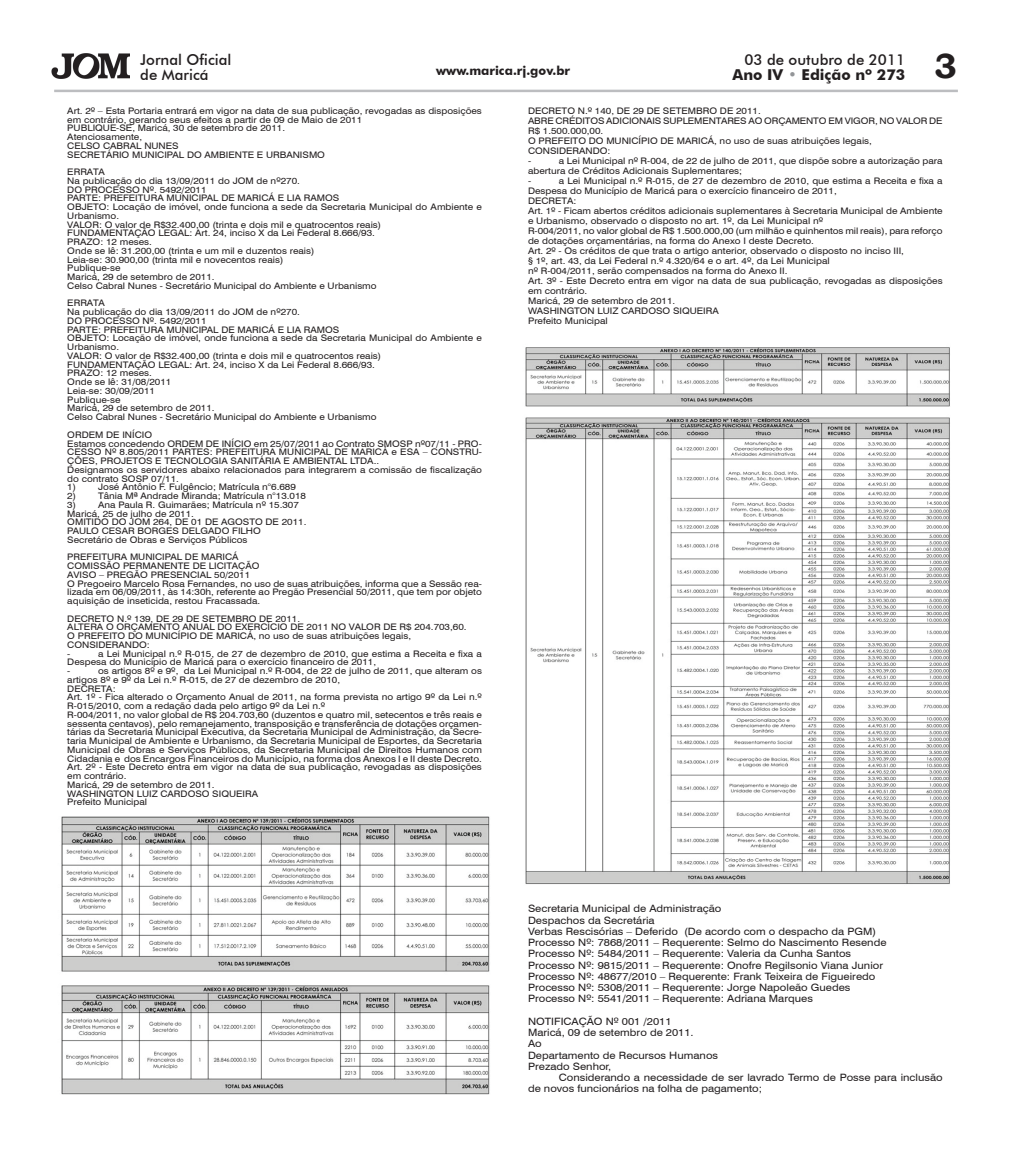
<style>
.page{position:relative;width:1010px;height:1152px;background:#fff}
.page>*{position:absolute;margin:0;border:0;box-sizing:border-box;transform-origin:0 0}
.t1{font:700 35px "Bookman Old Style";color:#231f20}
.t2{font:500 15px/15.6px "Futura BT";color:#231f20}
.t3{font:700 15px "Futura BT";color:#231f20}
.t4{font:700 12.5px "Futura BT";color:#231f20}
.t5{font:10.12px/11.2px "Swiss 721 BT";color:#231f20;scale:1.11 1}
.t6{font:9px/8.8px "Swiss 721 BT";color:#231f20;scale:1.11 1}
.s1{color:#939598}
</style>
<div class="page">
<img style="left:51px;top:53px;width:79px;height:26px">
<hr style="left:54px;top:90px;width:904px;height:2px;background:#bcbdc0">
<img style="left:61px;top:816px;width:429px;height:279px">
<img style="left:525px;top:347px;width:425px;height:537px">
<h2 class="t2" style="left:140px;top:51px;width:93px">Jornal Oficial de Maricá</h2>
<h2 class="t2" style="left:744px;top:51px;width:162px">03 de outubro de 2011</h2>
<h3 class="t4" style="left:436px;top:63px;width:135px">www.marica.rj.gov.br</h3>
<h2 class="t3" style="left:732px;top:66px;width:174px">Ano IV <span class="s1">•</span> Edição nº 273</h2>
<h1 class="t1" style="left:934px;top:41px;width:25px">3</h1>
<p class="t6" style="left:67px;top:106px;width:375px">Art. 2º – Esta Portaria entrará em vigor na data de sua publicação, revogadas as disposições em contrário, gerando seus efeitos a partir de 09 de Maio de 2011<br>PUBLIQUE-SE, Maricá, 30 de setembro de 2011.<br>Atenciosamente,<br>CELSO CABRAL NUNES<br>SECRETÁRIO MUNICIPAL DO AMBIENTE E URBANISMO</p>
<p class="t6" style="left:67px;top:167px;width:375px">ERRATA<br>Na publicação do dia 13/09/2011 do JOM de nº270.<br>DO PROCESSO Nº. 5492/2011<br>PARTE: PREFEITURA MUNICIPAL DE MARICÁ E LIA RAMOS<br>OBJETO: Locação de imóvel, onde funciona a sede da Secretaria Municipal do Ambiente e Urbanismo.<br>VALOR: O valor de R$32.400,00 (trinta e dois mil e quatrocentos reais)<br>FUNDAMENTAÇÃO LEGAL: Art. 24, inciso X da Lei Federal 8.666/93.<br>PRAZO: 12 meses.<br>Onde se lê: 31.200,00 (trinta e um mil e duzentos reais)<br>Leia-se: 30.900,00 (trinta mil e novecentos reais)<br>Publique-se<br>Maricá, 29 de setembro de 2011.<br>Celso Cabral Nunes - Secretário Municipal do Ambiente e Urbanismo</p>
<p class="t6" style="left:67px;top:299px;width:375px">ERRATA<br>Na publicação do dia 13/09/2011 do JOM de nº270.<br>DO PROCESSO Nº. 5492/2011<br>PARTE: PREFEITURA MUNICIPAL DE MARICÁ E LIA RAMOS<br>OBJETO: Locação de imóvel, onde funciona a sede da Secretaria Municipal do Ambiente e Urbanismo.<br>VALOR: O valor de R$32.400,00 (trinta e dois mil e quatrocentos reais)<br>FUNDAMENTAÇÃO LEGAL: Art. 24, inciso X da Lei Federal 8.666/93.<br>PRAZO: 12 meses.<br>Onde se lê: 31/08/2011<br>Leia-se: 30/09/2011<br>Publique-se<br>Maricá, 29 de setembro de 2011.<br>Celso Cabral Nunes - Secretário Municipal do Ambiente e Urbanismo</p>
<p class="t6" style="left:67px;top:430px;width:375px">ORDEM DE INÍCIO<br>Estamos concedendo ORDEM DE INÍCIO em 25/07/2011 ao Contrato SMOSP nº07/11 - PRO-CESSO Nº 8.805/2011 PARTES: PREFEITURA MUNICIPAL DE MARICÁ e ESA – CONSTRU-ÇÕES, PROJETOS E TECNOLOGIA SANITÁRIA E AMBIENTAL LTDA..<br>Designamos os servidores abaixo relacionados para integrarem a comissão de fiscalização do contrato SOSP 07/11.<br>1)</p>
<p class="t6" style="left:98px;top:482px;width:180px">José Antônio F. Fulgêncio; Matrícula n°6.689</p>
<p class="t6" style="left:67px;top:491px;width:9px">2)</p>
<p class="t6" style="left:98px;top:491px;width:189px">Tânia Mª Andrade Miranda; Matrícula n°13.018</p>
<p class="t6" style="left:67px;top:500px;width:9px">3)</p>
<p class="t6" style="left:67px;top:500px;width:217px;text-indent:31px">Ana Paula R. Guimarães; Matrícula nº 15.307<br>Maricá, 25 de julho de 2011.<br>OMITIDO DO JOM 264, DE 01 DE AGOSTO DE 2011.<br>PAULO CESAR BORGES DELGADO FILHO Secretário de Obras e Serviços Públicos</p>
<p class="t6" style="left:67px;top:552px;width:375px">PREFEITURA MUNICIPAL DE MARICÁ<br>COMISSÃO PERMANENTE DE LICITAÇÃO<br>AVISO – PREGÃO PRESENCIAL 50/2011<br>O Pregoeiro Marcelo Rosa Fernandes, no uso de suas atribuições, informa que a Sessão rea&shy;lizada em 06/09/2011, às 14:30h, referente ao Pregão Presencial 50/2011, que tem por objeto aquisição de inseticida, restou Fracassada.</p>
<p class="t6" style="left:67px;top:614px;width:361px">DECRETO N.º 139, DE 29 DE SETEMBRO DE 2011.<br>ALTERA O ORÇAMENTO ANUAL DO EXERCÍCIO DE 2011 NO VALOR DE R$ 204.703,60.<br>O PREFEITO DO MUNICÍPIO DE MARICÁ, no uso de suas atribuições legais, CONSIDERANDO:<br>-</p>
<p class="t6" style="left:67px;top:649px;width:375px;text-indent:31px">a Lei Municipal n.º R-015, de 27 de dezembro de 2010, que estima a Receita e fixa a<br>Despesa do Município de Maricá para o exercício financeiro de 2011,<br>-</p>
<p class="t6" style="left:67px;top:666px;width:375px;text-indent:31px">os artigos 8º e 9º, da Lei Municipal n.º R-004, de 22 de julho de 2011, que alteram os artigos 8º e 9º da Lei n.º R-015, de 27 de dezembro de 2010,<br>DECRETA:<br>Art. 1º - Fica alterado o Orçamento Anual de 2011, na forma prevista no artigo 9º da Lei n.º R-015/2010, com a redação dada pelo artigo 9º da Lei n.º<br>R-004/2011, no valor global de R$ 204.703,60 (duzentos e quatro mil, setecentos e três reais e sessenta centavos), pelo remanejamento, transposição e transferência de dotações orçamen&shy;tárias da Secretaria Municipal Executiva, da Secretaria Municipal de Administração, da Secre&shy;taria Municipal de Ambiente e Urbanismo, da Secretaria Municipal de Esportes, da Secretaria Municipal de Obras e Serviços Públicos, da Secretaria Municipal de Direitos Humanos com Cidadania e dos Encargos Financeiros do Município, na forma dos Anexos I e II deste Decreto.<br>Art. 2º - Este Decreto entra em vigor na data de sua publicação, revogadas as disposições em contrário.<br>Maricá, 29 de setembro de 2011.<br>WASHINGTON LUIZ CARDOSO SIQUEIRA<br>Prefeito Municipal</p>
<p class="t6" style="left:528px;top:106px;width:375px;line-height:10px">DECRETO N.º 140, DE 29 DE SETEMBRO DE 2011.<br>ABRE CRÉDITOS ADICIONAIS SUPLEMENTARES AO ORÇAMENTO EM VIGOR, NO VALOR DE R$ 1.500.000,00.<br>O PREFEITO DO MUNICÍPIO DE MARICÁ, no uso de suas atribuições legais, CONSIDERANDO:<br>-</p>
<p class="t6" style="left:528px;top:156px;width:375px;line-height:10px;text-indent:31px">a Lei Municipal nº R-004, de 22 de julho de 2011, que dispõe sobre a autorização para abertura de Créditos Adicionais Suplementares;<br>-</p>
<p class="t6" style="left:528px;top:176px;width:375px;line-height:10px;text-indent:31px">a Lei Municipal n.º R-015, de 27 de dezembro de 2010, que estima a Receita e fixa a Despesa do Município de Maricá para o exercício financeiro de 2011,<br>DECRETA:<br>Art. 1º - Ficam abertos créditos adicionais suplementares à Secretaria Municipal de Ambiente e Urbanismo, observado o disposto no art. 1º, da Lei Municipal nº<br>R-004/2011, no valor global de R$ 1.500.000,00 (um milhão e quinhentos mil reais), para reforço de dotações orçamentárias, na forma do Anexo I deste Decreto.<br>Art. 2º - Os créditos de que trata o artigo anterior, observado o disposto no inciso III,<br>§ 1º, art. 43, da Lei Federal n.º 4.320/64 e o art. 4º, da Lei Municipal<br>nº R-004/2011, serão compensados na forma do Anexo II.<br>Art. 3º - Este Decreto entra em vigor na data de sua publicação, revogadas as disposições em contrário.<br>Maricá, 29 de setembro de 2011.<br>WASHINGTON LUIZ CARDOSO SIQUEIRA<br>Prefeito Municipal</p>
<p class="t5" style="left:528px;top:903px;width:324px">Secretaria Municipal de Administração<br>Despachos da Secretária<br>Verbas Rescisórias – Deferido (De acordo com o despacho da PGM)<br>Processo Nº: 7868/2011 – Requerente: Selmo do Nascimento Resende Processo Nº: 5484/2011 – Requerente: Valeria da Cunha Santos Processo Nº: 9815/2011 – Requerente: Onofre Regilsonio Viana Junior Processo Nº: 48677/2010 – Requerente: Frank Teixeira de Figueiredo Processo Nº: 5308/2011 – Requerente: Jorge Napoleão Guedes Processo Nº: 5541/2011 – Requerente: Adriana Marques</p>
<p class="t5" style="left:528px;top:1015px;width:173px">NOTIFICAÇÃO Nº 001 /2011<br>Maricá, 09 de setembro de 2011.<br>Ao<br>Departamento de Recursos Humanos<br>Prezado Senhor,</p>
<p class="t5" style="left:528px;top:1071px;width:375px;text-indent:31px">Considerando a necessidade de ser lavrado Termo de Posse para inclusão de novos funcionários na folha de pagamento;</p>
</div>
